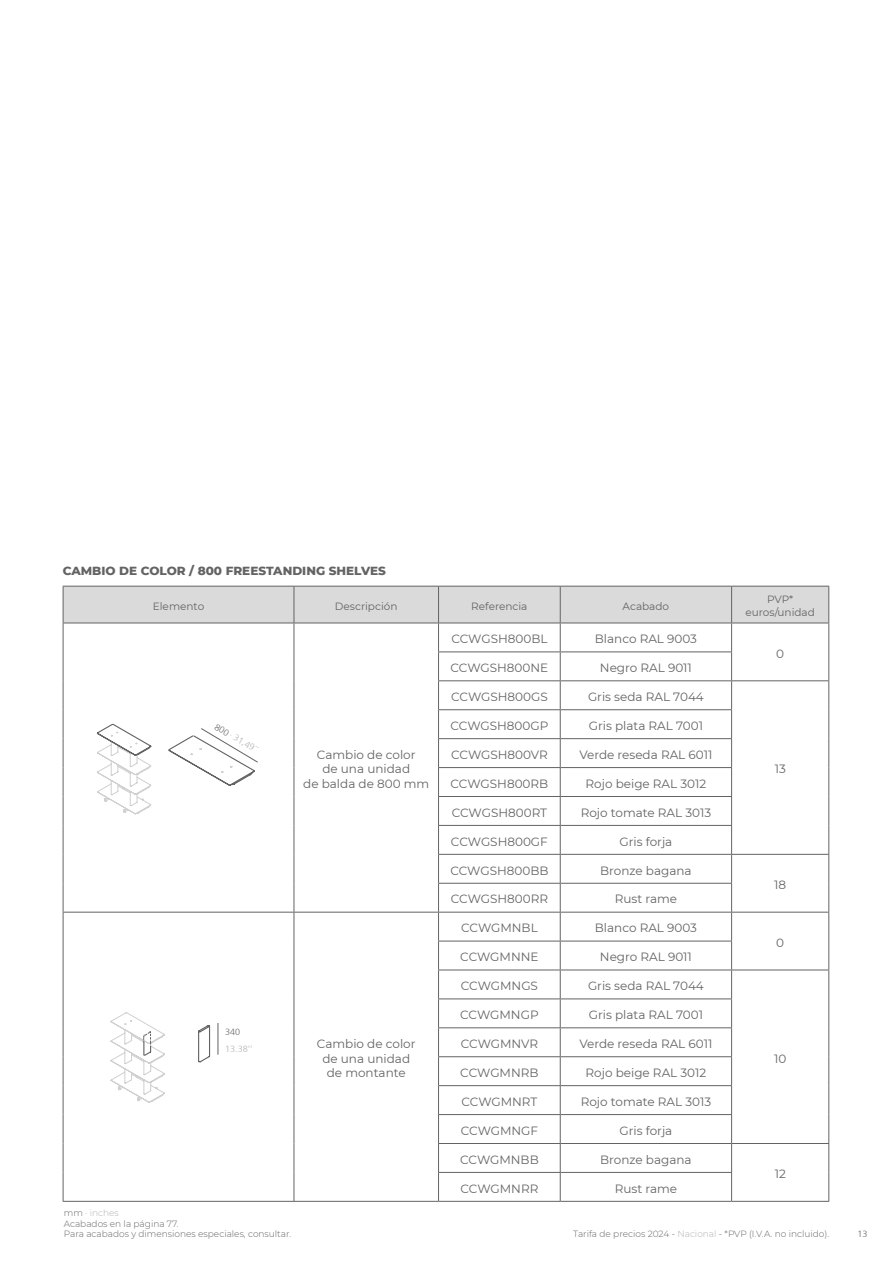
<style>
.page{position:relative;width:893px;height:1263px;background:#fff}
.page>*{position:absolute;margin:0;border:0;box-sizing:border-box;transform-origin:0 0}
.t1{font:12px/14.4px "Montserrat";color:#646363;text-align:center}
.t2{font:800 12px "Montserrat";color:#646363}
.t3{font:10.5px/12.6px "Montserrat";color:#646363;text-align:center}
.t4{font:300 9px/10.8px "Montserrat";color:#646363}
.t5{font:300 9px "Frutiger 45";color:#b3b2b2}
.t6{font:300 9px "Frutiger 45";color:#646363}
.s1{color:#646363}
.s2{color:#b3b2b2}
</style>
<div class="page">
<hr style="left:63px;top:1201px;width:231px;height:1px;background:#646363">
<hr style="left:294px;top:1201px;width:145px;height:1px;background:#646363">
<hr style="left:439px;top:1201px;width:121px;height:1px;background:#646363">
<hr style="left:560px;top:1201px;width:172px;height:1px;background:#646363">
<hr style="left:732px;top:1201px;width:97px;height:1px;background:#646363">
<svg style="left:63px;top:586px;width:766px;height:615px"></svg>
<p class="t2" style="left:63px;top:562px;width:325px">CAMBIO DE COLOR / 800 FREESTANDING SHELVES</p>
<p class="t3" style="left:153px;top:599px;width:53px">Elemento</p>
<p class="t3" style="left:335px;top:599px;width:64px">Descripción</p>
<p class="t3" style="left:471px;top:599px;width:58px">Referencia</p>
<p class="t3" style="left:623px;top:599px;width:48px">Acabado</p>
<p class="t3" style="left:745px;top:593px;width:71px">PVP* euros/unidad</p>
<p class="t5" style="left:218px;top:721px;width:50px;rotate:30deg"><span class="s1">800</span> · 31,49´´</p>
<p class="t1" style="left:303px;top:747px;width:127px">Cambio de color<br>de una unidad<br>de balda de 800 mm</p>
<p class="t6" style="left:225px;top:1027px;width:17px">340</p>
<p class="t5" style="left:225px;top:1044px;width:29px">13.38’’</p>
<p class="t1" style="left:317px;top:1036px;width:100px">Cambio de color de una unidad de montante</p>
<p class="t4" style="left:64px;top:1207px;width:229px">mm <span class="s2">· inches<br></span>Acabados en la página 77.<br>Para acabados y dimensiones especiales, consultar.</p>
<p class="t1" style="left:451px;top:631px;width:98px">CCWGSH800BL</p>
<p class="t1" style="left:595px;top:631px;width:104px">Blanco RAL 9003</p>
<p class="t1" style="left:450px;top:660px;width:99px">CCWGSH800NE</p>
<p class="t1" style="left:600px;top:660px;width:93px">Negro RAL 9011</p>
<p class="t1" style="left:451px;top:689px;width:98px">CCWGSH800GS</p>
<p class="t1" style="left:588px;top:689px;width:117px">Gris seda RAL 7044</p>
<p class="t1" style="left:450px;top:718px;width:99px">CCWGSH800GP</p>
<p class="t1" style="left:589px;top:718px;width:116px">Gris plata RAL 7001</p>
<p class="t1" style="left:451px;top:747px;width:98px">CCWGSH800VR</p>
<p class="t1" style="left:579px;top:747px;width:134px">Verde reseda RAL 6011</p>
<p class="t1" style="left:450px;top:776px;width:99px">CCWGSH800RB</p>
<p class="t1" style="left:586px;top:776px;width:122px">Rojo beige RAL 3012</p>
<p class="t1" style="left:452px;top:805px;width:97px">CCWGSH800RT</p>
<p class="t1" style="left:581px;top:805px;width:132px">Rojo tomate RAL 3013</p>
<p class="t1" style="left:451px;top:834px;width:98px">CCWGSH800GF</p>
<p class="t1" style="left:619px;top:834px;width:54px">Gris forja</p>
<p class="t1" style="left:450px;top:863px;width:100px">CCWGSH800BB</p>
<p class="t1" style="left:600px;top:863px;width:93px">Bronze bagana</p>
<p class="t1" style="left:451px;top:891px;width:99px">CCWGSH800RR</p>
<p class="t1" style="left:615px;top:891px;width:64px">Rust rame</p>
<p class="t1" style="left:461px;top:920px;width:78px">CCWGMNBL</p>
<p class="t1" style="left:595px;top:920px;width:104px">Blanco RAL 9003</p>
<p class="t1" style="left:460px;top:949px;width:80px">CCWGMNNE</p>
<p class="t1" style="left:600px;top:949px;width:93px">Negro RAL 9011</p>
<p class="t1" style="left:461px;top:978px;width:79px">CCWGMNGS</p>
<p class="t1" style="left:588px;top:978px;width:117px">Gris seda RAL 7044</p>
<p class="t1" style="left:460px;top:1007px;width:80px">CCWGMNGP</p>
<p class="t1" style="left:589px;top:1007px;width:116px">Gris plata RAL 7001</p>
<p class="t1" style="left:461px;top:1036px;width:79px">CCWGMNVR</p>
<p class="t1" style="left:579px;top:1036px;width:134px">Verde reseda RAL 6011</p>
<p class="t1" style="left:460px;top:1065px;width:80px">CCWGMNRB</p>
<p class="t1" style="left:586px;top:1065px;width:122px">Rojo beige RAL 3012</p>
<p class="t1" style="left:461px;top:1094px;width:77px">CCWGMNRT</p>
<p class="t1" style="left:581px;top:1094px;width:132px">Rojo tomate RAL 3013</p>
<p class="t1" style="left:461px;top:1123px;width:79px">CCWGMNGF</p>
<p class="t1" style="left:619px;top:1123px;width:54px">Gris forja</p>
<p class="t1" style="left:460px;top:1152px;width:80px">CCWGMNBB</p>
<p class="t1" style="left:600px;top:1152px;width:93px">Bronze bagana</p>
<p class="t1" style="left:460px;top:1181px;width:79px">CCWGMNRR</p>
<p class="t1" style="left:615px;top:1181px;width:64px">Rust rame</p>
<p class="t1" style="left:776px;top:646px;width:9px">0</p>
<p class="t1" style="left:775px;top:761px;width:13px">13</p>
<p class="t1" style="left:774px;top:877px;width:13px">18</p>
<p class="t1" style="left:776px;top:935px;width:9px">0</p>
<p class="t1" style="left:774px;top:1051px;width:14px">10</p>
<p class="t1" style="left:775px;top:1166px;width:13px">12</p>
<p class="t4" style="left:573px;top:1228px;width:257px">Tarifa de precios 2024 - <span class="s2">Nacional</span> - *PVP (I.V.A. no incluido).</p>
<p class="t6" style="left:857px;top:1229px;width:12px">13</p>
</div>
